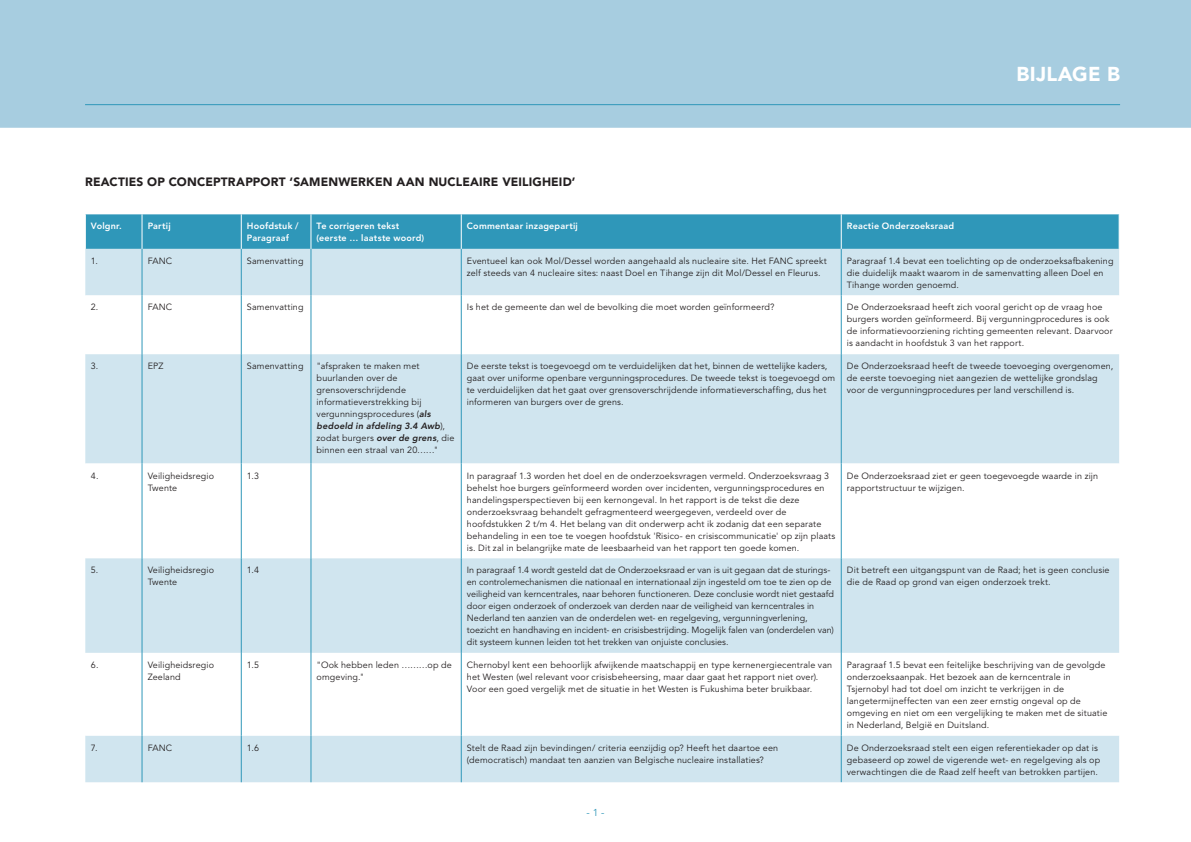
<style>
.page{position:relative;width:1191px;height:842px;background:#fff}
.page>*{position:absolute;margin:0;border:0;box-sizing:border-box;transform-origin:0 0}
.Bijlage_zonder{font:900 20px "Avenir LT Std";letter-spacing:.01em;color:#fff}
.Bijlage_Onderkop{font:900 12px "Avenir LT Std";letter-spacing:.015em;color:#231f20}
.t1{font:10px "Avenir LT Std";color:#2f97b9}
.Tabel_bodytekst{font:9px/12px "Avenir LT Std";letter-spacing:.015em;color:#231f20}
.Tabel-kop{font:800 9px/12px "Avenir LT Std";letter-spacing:.02em;color:#fff}
.s1{font-weight:800;font-style:italic}
</style>
<div class="page">
<div style="left:0;top:0;width:1191px;height:128px;background:#a7cde0"></div>
<hr style="left:85px;top:104px;width:1035px;height:1px;background:#2f97b9">
<div style="left:86px;top:214px;width:1032px;height:35px;background:#2f97b9"></div>
<div style="left:85px;top:249px;width:1034px;height:533px;background:#d0e5ef"></div>
<svg style="left:85px;top:295px;width:1034px;height:440px"></svg>
<hr style="left:142px;top:214px;width:1px;height:35px;background:#fff">
<hr style="left:241px;top:214px;width:1px;height:35px;background:#fff">
<hr style="left:311px;top:214px;width:1px;height:35px;background:#fff">
<hr style="left:461px;top:214px;width:1px;height:35px;background:#fff">
<hr style="left:841px;top:214px;width:1px;height:35px;background:#fff">
<hr style="left:241px;top:249px;width:1px;height:46px;background:#2f97b9">
<hr style="left:311px;top:249px;width:1px;height:46px;background:#2f97b9">
<hr style="left:461px;top:249px;width:1px;height:46px;background:#2f97b9">
<hr style="left:841px;top:249px;width:1px;height:46px;background:#2f97b9">
<hr style="left:142px;top:295px;width:1px;height:59px;background:#2f97b9">
<hr style="left:241px;top:295px;width:1px;height:59px;background:#2f97b9">
<hr style="left:311px;top:295px;width:1px;height:59px;background:#2f97b9">
<hr style="left:461px;top:295px;width:1px;height:59px;background:#2f97b9">
<hr style="left:841px;top:295px;width:1px;height:59px;background:#2f97b9">
<hr style="left:142px;top:354px;width:1px;height:109px;background:#2f97b9">
<hr style="left:241px;top:354px;width:1px;height:109px;background:#2f97b9">
<hr style="left:311px;top:354px;width:1px;height:109px;background:#2f97b9">
<hr style="left:461px;top:354px;width:1px;height:109px;background:#2f97b9">
<hr style="left:841px;top:354px;width:1px;height:109px;background:#2f97b9">
<hr style="left:142px;top:463px;width:1px;height:95px;background:#2f97b9">
<hr style="left:241px;top:463px;width:1px;height:95px;background:#2f97b9">
<hr style="left:311px;top:463px;width:1px;height:95px;background:#2f97b9">
<hr style="left:461px;top:463px;width:1px;height:95px;background:#2f97b9">
<hr style="left:841px;top:463px;width:1px;height:95px;background:#2f97b9">
<hr style="left:142px;top:558px;width:1px;height:95px;background:#2f97b9">
<hr style="left:241px;top:558px;width:1px;height:95px;background:#2f97b9">
<hr style="left:311px;top:558px;width:1px;height:95px;background:#2f97b9">
<hr style="left:461px;top:558px;width:1px;height:95px;background:#2f97b9">
<hr style="left:841px;top:558px;width:1px;height:95px;background:#2f97b9">
<hr style="left:142px;top:653px;width:1px;height:82px;background:#2f97b9">
<hr style="left:241px;top:653px;width:1px;height:82px;background:#2f97b9">
<hr style="left:311px;top:653px;width:1px;height:82px;background:#2f97b9">
<hr style="left:461px;top:653px;width:1px;height:82px;background:#2f97b9">
<hr style="left:841px;top:653px;width:1px;height:82px;background:#2f97b9">
<hr style="left:142px;top:735px;width:1px;height:47px;background:#2f97b9">
<hr style="left:241px;top:735px;width:1px;height:47px;background:#2f97b9">
<hr style="left:311px;top:735px;width:1px;height:47px;background:#2f97b9">
<hr style="left:461px;top:735px;width:1px;height:47px;background:#2f97b9">
<hr style="left:841px;top:735px;width:1px;height:47px;background:#2f97b9">
<hr style="left:142px;top:249px;width:1px;height:46px;background:#2f97b9">
<p class="Bijlage_zonder" style="left:1016px;top:62px;width:105px">BIJLAGE B</p>
<p class="Bijlage_Onderkop" style="left:85px;top:175px;width:492px">REACTIES OP CONCEPTRAPPORT ‘SAMENWERKEN AAN NUCLEAIRE VEILIGHEID’</p>
<p class="Tabel-kop" style="left:91px;top:219px;width:32px">Volgnr.</p>
<p class="Tabel-kop" style="left:148px;top:219px;width:25px">Partij</p>
<p class="Tabel-kop" style="left:247px;top:219px;width:53px">Hoofdstuk /<br>Paragraaf</p>
<p class="Tabel-kop" style="left:317px;top:219px;width:109px">Te corrigeren tekst (eerste … laatste woord)</p>
<p class="Tabel-kop" style="left:467px;top:219px;width:112px">Commentaar inzagepartij</p>
<p class="Tabel-kop" style="left:847px;top:219px;width:109px">Reactie Onderzoeksraad</p>
<p class="Tabel_bodytekst" style="left:91px;top:255px;width:9px">1.</p>
<p class="Tabel_bodytekst" style="left:148px;top:255px;width:26px">FANC</p>
<p class="Tabel_bodytekst" style="left:247px;top:255px;width:58px">Samenvatting</p>
<p class="Tabel_bodytekst" style="left:467px;top:255px;width:361px">Eventueel kan ook Mol/Dessel worden aangehaald als nucleaire site. Het FANC spreekt zelf steeds van 4 nucleaire sites: naast Doel en Tihange zijn dit Mol/Dessel en Fleurus.</p>
<p class="Tabel_bodytekst" style="left:847px;top:255px;width:268px">Paragraaf 1.4 bevat een toelichting op de onderzoeksafbakening die duidelijk maakt waarom in de samenvatting alleen Doel en<br>Tihange worden genoemd.</p>
<p class="Tabel_bodytekst" style="left:91px;top:302px;width:9px">2.</p>
<p class="Tabel_bodytekst" style="left:148px;top:302px;width:26px">FANC</p>
<p class="Tabel_bodytekst" style="left:247px;top:302px;width:58px">Samenvatting</p>
<p class="Tabel_bodytekst" style="left:467px;top:302px;width:309px">Is het de gemeente dan wel de bevolking die moet worden geïnformeerd?</p>
<p class="Tabel_bodytekst" style="left:847px;top:302px;width:267px">De Onderzoeksraad heeft zich vooral gericht op de vraag hoe burgers worden geïnformeerd. Bij vergunningprocedures is ook de informatievoorziening richting gemeenten relevant. Daarvoor is aandacht in hoofdstuk 3 van het rapport.</p>
<p class="Tabel_bodytekst" style="left:91px;top:360px;width:9px">3.</p>
<p class="Tabel_bodytekst" style="left:148px;top:360px;width:17px">EPZ</p>
<p class="Tabel_bodytekst" style="left:247px;top:360px;width:58px">Samenvatting</p>
<p class="Tabel_bodytekst" style="left:317px;top:360px;width:139px">"afspraken te maken met buurlanden over de grensoverschrijdende informatieverstrekking bij vergunningsprocedures (<span class="s1">als bedoeld in afdeling 3.4 Awb</span>), zodat burgers <span class="s1">over de grens</span>, die binnen een straal van 20……"</p>
<p class="Tabel_bodytekst" style="left:467px;top:360px;width:370px">De eerste tekst is toegevoegd om te verduidelijken dat het, binnen de wettelijke kaders, gaat over uniforme openbare vergunningsprocedures. De tweede tekst is toegevoegd om te verduidelijken dat het gaat over grensoverschrijdende informatieverschaffing, dus het informeren van burgers over de grens.</p>
<p class="Tabel_bodytekst" style="left:847px;top:360px;width:268px">De Onderzoeksraad heeft de tweede toevoeging overgenomen, de eerste toevoeging niet aangezien de wettelijke grondslag voor de vergunningprocedures per land verschillend is.</p>
<p class="Tabel_bodytekst" style="left:91px;top:470px;width:9px">4.</p>
<p class="Tabel_bodytekst" style="left:148px;top:470px;width:68px">Veiligheidsregio<br>Twente</p>
<p class="Tabel_bodytekst" style="left:247px;top:470px;width:14px">1.3</p>
<p class="Tabel_bodytekst" style="left:467px;top:470px;width:370px">In paragraaf 1.3 worden het doel en de onderzoeksvragen vermeld. Onderzoeksvraag 3 behelst hoe burgers geïnformeerd worden over incidenten, vergunningsprocedures en handelingsperspectieven bij een kernongeval. In het rapport is de tekst die deze onderzoeksvraag behandelt gefragmenteerd weergegeven, verdeeld over de hoofdstukken 2 t/m 4. Het belang van dit onderwerp acht ik zodanig dat een separate behandeling in een toe te voegen hoofdstuk 'Risico- en crisiscommunicatie' op zijn plaats is. Dit zal in belangrijke mate de leesbaarheid van het rapport ten goede komen.</p>
<p class="Tabel_bodytekst" style="left:847px;top:470px;width:253px">De Onderzoeksraad ziet er geen toegevoegde waarde in zijn rapportstructuur te wijzigen.</p>
<p class="Tabel_bodytekst" style="left:91px;top:564px;width:9px">5.</p>
<p class="Tabel_bodytekst" style="left:148px;top:564px;width:68px">Veiligheidsregio<br>Twente</p>
<p class="Tabel_bodytekst" style="left:247px;top:564px;width:14px">1.4</p>
<p class="Tabel_bodytekst" style="left:467px;top:564px;width:369px">In paragraaf 1.4 wordt gesteld dat de Onderzoeksraad er van is uit gegaan dat de sturings&shy;en controlemechanismen die nationaal en internationaal zijn ingesteld om toe te zien op de veiligheid van kerncentrales, naar behoren functioneren. Deze conclusie wordt niet gestaafd door eigen onderzoek of onderzoek van derden naar de veiligheid van kerncentrales in Nederland ten aanzien van de onderdelen wet- en regelgeving, vergunningverlening, toezicht en handhaving en incident- en crisisbestrijding. Mogelijk falen van (onderdelen van) dit systeem kunnen leiden tot het trekken van onjuiste conclusies.</p>
<p class="Tabel_bodytekst" style="left:847px;top:564px;width:264px">Dit betreft een uitgangspunt van de Raad; het is geen conclusie die de Raad op grond van eigen onderzoek trekt.</p>
<p class="Tabel_bodytekst" style="left:91px;top:659px;width:9px">6.</p>
<p class="Tabel_bodytekst" style="left:148px;top:659px;width:68px">Veiligheidsregio<br>Zeeland</p>
<p class="Tabel_bodytekst" style="left:247px;top:659px;width:14px">1.5</p>
<p class="Tabel_bodytekst" style="left:317px;top:659px;width:137px">"Ook hebben leden ………op de omgeving."</p>
<p class="Tabel_bodytekst" style="left:467px;top:659px;width:367px">Chernobyl kent een behoorlijk afwijkende maatschappij en type kernenergiecentrale van het Westen (wel relevant voor crisisbeheersing, maar daar gaat het rapport niet over).<br>Voor een goed vergelijk met de situatie in het Westen is Fukushima beter bruikbaar.</p>
<p class="Tabel_bodytekst" style="left:847px;top:659px;width:262px">Paragraaf 1.5 bevat een feitelijke beschrijving van de gevolgde onderzoeksaanpak. Het bezoek aan de kerncentrale in Tsjernobyl had tot doel om inzicht te verkrijgen in de langetermijneffecten van een zeer ernstig ongeval op de omgeving en niet om een vergelijking te maken met de situatie in Nederland, België en Duitsland.</p>
<p class="Tabel_bodytekst" style="left:91px;top:742px;width:8px">7.</p>
<p class="Tabel_bodytekst" style="left:148px;top:742px;width:26px">FANC</p>
<p class="Tabel_bodytekst" style="left:247px;top:742px;width:14px">1.6</p>
<p class="Tabel_bodytekst" style="left:467px;top:742px;width:313px">Stelt de Raad zijn bevindingen/ criteria eenzijdig op? Heeft het daartoe een (democratisch) mandaat ten aanzien van Belgische nucleaire installaties?</p>
<p class="Tabel_bodytekst" style="left:847px;top:742px;width:255px">De Onderzoeksraad stelt een eigen referentiekader op dat is gebaseerd op zowel de vigerende wet- en regelgeving als op verwachtingen die de Raad zelf heeft van betrokken partijen.</p>
<p class="t1" style="left:586px;top:807px;width:20px">- 1 -</p>
</div>
